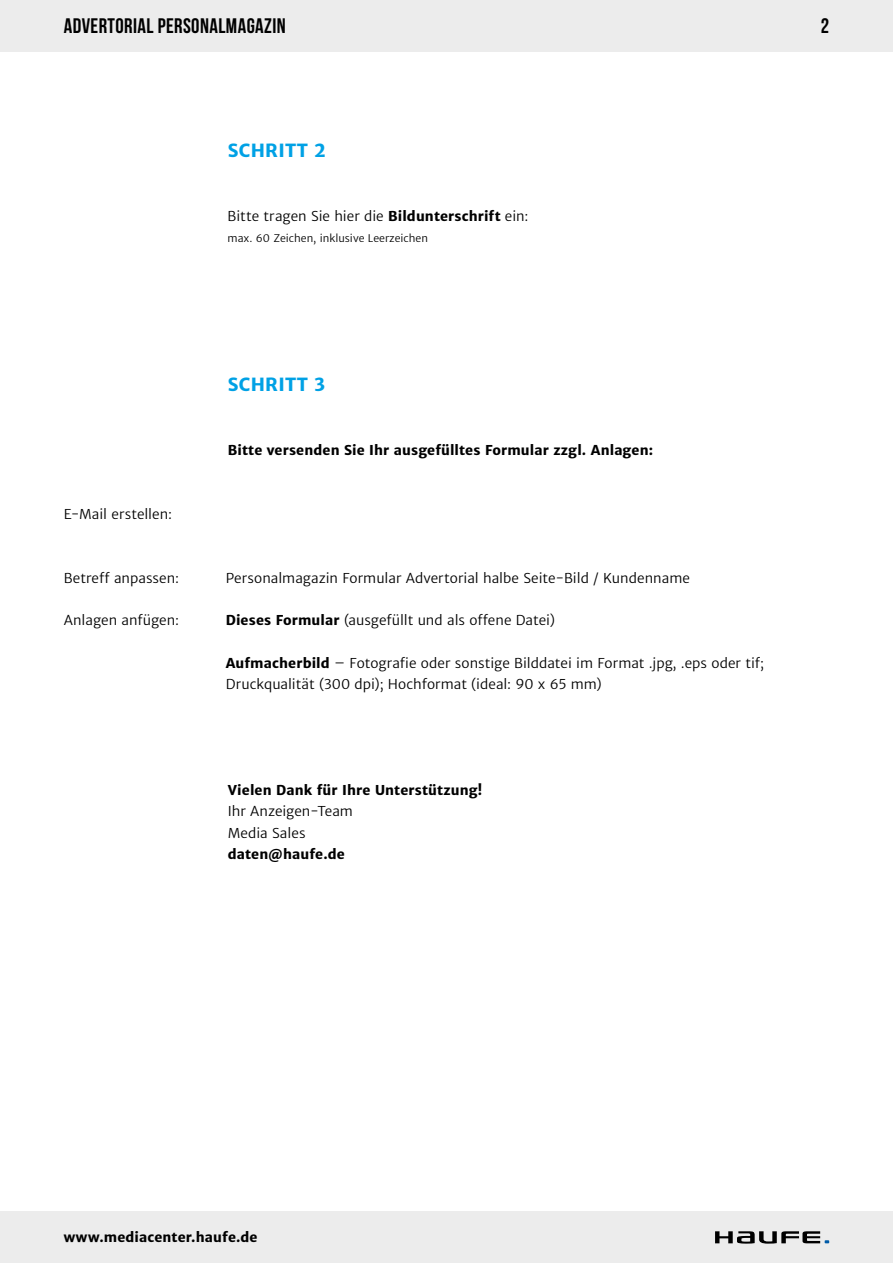
<style>
.page{position:relative;width:893px;height:1263px;background:#fff}
.page>*{position:absolute;margin:0;border:0;box-sizing:border-box;transform-origin:0 0}
.t1{font:700 21px "Bebas Neue";letter-spacing:.02em;color:#000}
.t2{font:700 18px "Haufe Merriweather Sans";letter-spacing:.02em;color:#00a1e5}
.t3{font:13.5px/21.3px "Haufe Merriweather Sans Lt";color:#000}
.t4{font:700 13.5px "Haufe Merriweather Sans";letter-spacing:.01em;color:#000}
.t5{font:10.5px "Haufe Merriweather Sans Lt";color:#000}
.s1{font-family:"Haufe Merriweather Sans";font-weight:700}
</style>
<div class="page">
<div style="left:0;top:0;width:893px;height:51px;background:#ececec"></div>
<div style="left:0;top:1212px;width:893px;height:51px;background:#ececec"></div>
<svg style="left:715px;top:1231px;width:114px;height:13px"></svg>
<h1 class="t1" style="left:64px;top:15px;width:223px">ADVERTORIAL PERSONALMAGAZIN</h1>
<h2 class="t2" style="left:228px;top:140px;width:100px">SCHRITT 2</h2>
<p class="t3" style="left:227px;top:206px;width:303px">Bitte tragen Sie hier die <span class="s1">Bildunterschrift</span> ein:</p>
<p class="t5" style="left:227px;top:232px;width:202px">max. 60 Zeichen, inklusive Leerzeichen</p>
<h2 class="t2" style="left:228px;top:374px;width:99px">SCHRITT 3</h2>
<p class="t3" style="left:64px;top:503px;width:110px">E-Mail erstellen:</p>
<p class="t4" style="left:228px;top:442px;width:427px">Bitte versenden Sie Ihr ausgefülltes Formular zzgl. Anlagen:</p>
<p class="t3" style="left:64px;top:567px;width:117px">Betreff anpassen:</p>
<p class="t3" style="left:226px;top:567px;width:466px">Personalmagazin Formular Advertorial halbe Seite-Bild / Kundenname</p>
<p class="t3" style="left:64px;top:610px;width:117px">Anlagen anfügen:</p>
<p class="t3" style="left:226px;top:610px;width:331px"><span class="s1">Dieses Formular</span> (ausgefüllt und als offene Datei)</p>
<p class="t3" style="left:226px;top:652px;width:540px"><span class="s1">Aufmacherbild</span> – Fotografie oder sonstige Bilddatei im Format .jpg, .eps oder tif;<br>Druckqualität (300 dpi); Hochformat (ideal: 90 x 65 mm)</p>
<p class="t4" style="left:228px;top:782px;width:256px">Vielen Dank für Ihre Unterstützung!</p>
<p class="t3" style="left:228px;top:801px;width:127px">Ihr Anzeigen-Team<br>Media Sales</p>
<p class="t4" style="left:228px;top:846px;width:119px">daten@haufe.de</p>
<h1 class="t1" style="left:821px;top:15px;width:10px">2</h1>
<p class="t4" style="left:64px;top:1228px;width:195px">www.mediacenter.haufe.de</p>
</div>
